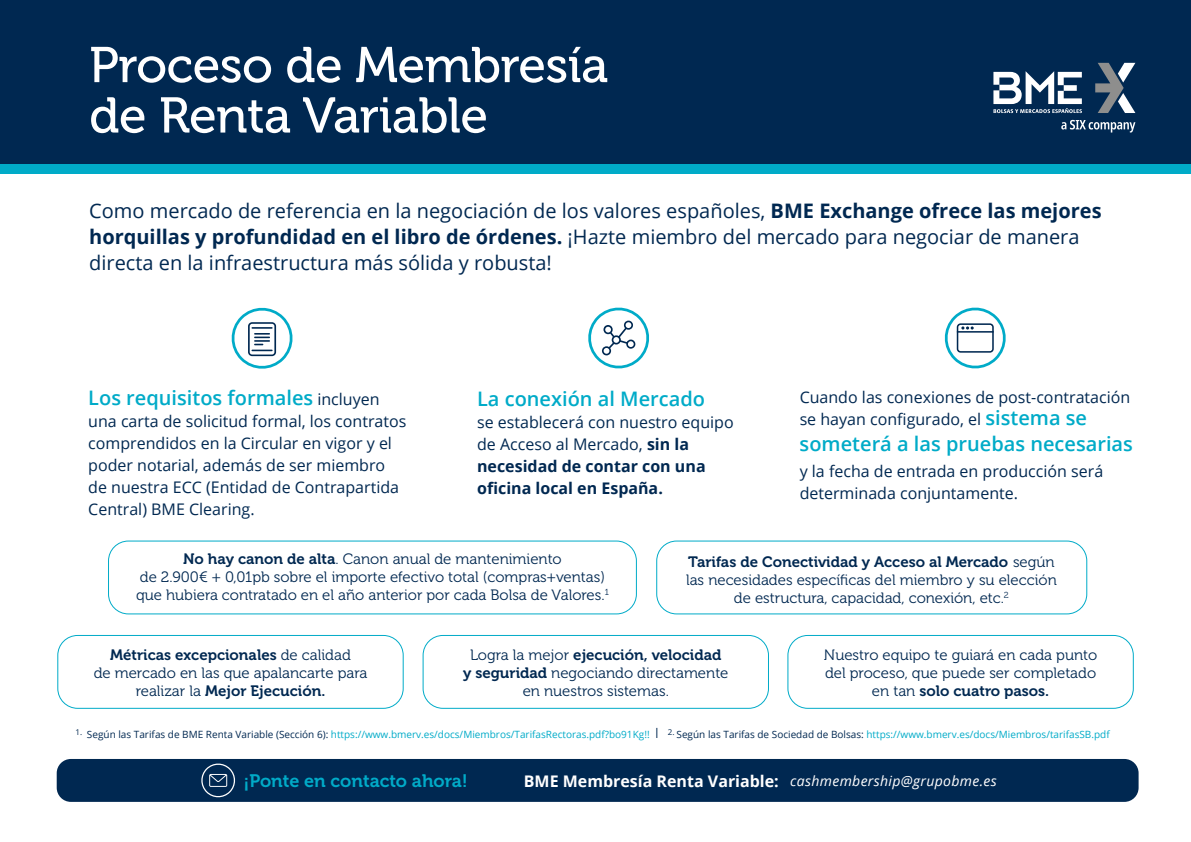
<style>
.page{position:relative;width:1191px;height:842px;background:#fff}
.page>*{position:absolute;margin:0;border:0;box-sizing:border-box;transform-origin:0 0}
.t1{font:50px "Museo 500";letter-spacing:-.01em;color:#fff}
.t2{font:20px/26px "Open Sans";color:#002851}
.t3{font:600 20px "Open Sans";color:#00abc8}
.t4{font:18px "Museo 700";color:#00abc8}
.t5{font:16px/22px "Open Sans";color:#002851}
.t6{font:700 16px/22px "Open Sans";color:#002851}
.t7{font:700 16px "Open Sans";color:#fff}
.t8{font:15px/18px "Museo 300";color:#002851;text-align:center}
.t9{font:15px "Museo 700";color:#002851}
.t10{font:10px "Open Sans";color:#00abc8}
.s1{font-weight:700}
.s2{font-weight:400;font-size:16px;color:#002851}
.s3{font-weight:400}
.s4{font-weight:600;font-size:20px;color:#00abc8}
.s5{font-family:"Museo 700"}
.s6{font-family:"Museo 300"}
.s7{color:#002851}
.s8{font-weight:300;font-size:19px;color:#002851}
.s9{font-weight:400;font-style:italic;font-size:14px}
</style>
<div class="page">
<div style="left:422px;top:635px;width:347px;height:74px;border:1px solid #00abc8;border-radius:20px"></div>
<div style="left:57px;top:635px;width:347px;height:74px;border:1px solid #00abc8;border-radius:20px"></div>
<div style="left:787px;top:635px;width:346px;height:74px;border:1px solid #00abc8;border-radius:20px"></div>
<div style="left:57px;top:759px;width:1081px;height:43px;background:#002851;border-radius:14px"></div>
<svg style="left:588px;top:307px;width:61px;height:62px"></svg>
<svg style="left:944px;top:307px;width:62px;height:62px"></svg>
<svg style="left:231px;top:307px;width:62px;height:62px"></svg>
<svg style="left:201px;top:763px;width:34px;height:35px"></svg>
<div style="left:0;top:0;width:1191px;height:169px;background:#002851"></div>
<svg style="left:1061px;top:120px;width:74px;height:13px"></svg>
<svg style="left:1095px;top:63px;width:40px;height:50px"></svg>
<svg style="left:993px;top:71px;width:89px;height:42px"></svg>
<div style="left:0;top:164px;width:1191px;height:10px;background:#00abc8"></div>
<div style="left:108px;top:540px;width:529px;height:74px;border:1px solid #00abc8;border-radius:20px"></div>
<div style="left:656px;top:540px;width:431px;height:74px;border:1px solid #00abc8;border-radius:20px"></div>
<h1 class="t1" style="left:89px;top:38px;width:520px">Proceso de Membresía</h1>
<h1 class="t1" style="left:89px;top:88px;width:400px">de Renta Variable</h1>
<p class="t2" style="left:89px;top:197px;width:1013px">Como mercado de referencia en la negociación de los valores españoles, <span class="s1">BME Exchange ofrece las mejores horquillas y profundidad en el libro de órdenes.</span> ¡Hazte miembro del mercado para negociar de manera directa en la infraestructura más sólida y robusta!</p>
<h2 class="t3" style="left:88px;top:384px;width:293px">Los requisitos formales <span class="s2">incluyen</span></h2>
<p class="t5" style="left:88px;top:410px;width:320px">una carta de solicitud formal, los contratos comprendidos en la Circular en vigor y el poder notarial, además de ser miembro de nuestra ECC (Entidad de Contrapartida Central) BME Clearing.</p>
<h2 class="t3" style="left:477px;top:385px;width:229px">La conexión al Mercado</h2>
<p class="t6" style="left:477px;top:411px;width:258px"><span class="s3">se establecerá con nuestro equipo de Acceso al Mercado,</span> sin la necesidad de contar con una oficina local en España.</p>
<p class="t5" style="left:799px;top:386px;width:332px">Cuando las conexiones de post-contratación se hayan configurado, el <span class="s4">sistema se</span></p>
<h2 class="t3" style="left:799px;top:430px;width:335px">someterá a las pruebas necesarias</h2>
<p class="t5" style="left:799px;top:460px;width:305px">y la fecha de entrada en producción será determinada conjuntamente.</p>
<p class="t8" style="left:136px;top:550px;width:474px"><span class="s5">No hay canon de alta</span>. Canon anual de mantenimiento<br>de 2.900€ + 0,01pb sobre el importe efectivo total (compras+ventas) que hubiera contratado en el año anterior por cada Bolsa de Valores.<sup>1</sup></p>
<p class="t9" style="left:688px;top:553px;width:368px">Tarifas de Conectividad y Acceso al Mercado <span class="s6">según</span></p>
<p class="t8" style="left:686px;top:571px;width:372px">las necesidades específicas del miembro y su elección de estructura, capacidad, conexión, etc.<sup>2</sup></p>
<p class="t9" style="left:110px;top:646px;width:242px">Métricas excepcionales <span class="s6">de calidad</span></p>
<p class="t8" style="left:94px;top:664px;width:275px">de mercado en las que apalancarte para</p>
<p class="t9" style="left:136px;top:682px;width:191px"><span class="s6">realizar la</span> Mejor Ejecución.</p>
<p class="t9" style="left:470px;top:646px;width:253px"><span class="s6">Logra la mejor</span> ejecución, velocidad</p>
<p class="t8" style="left:463px;top:664px;width:267px"><span class="s5">y seguridad</span> negociando directamente en nuestros sistemas.</p>
<p class="t8" style="left:824px;top:646px;width:275px;text-align:left">Nuestro equipo te guiará en cada punto del proceso, que puede ser completado</p>
<p class="t9" style="left:872px;top:682px;width:179px"><span class="s6">en tan</span> solo cuatro pasos.</p>
<p class="t10" style="left:76px;top:727px;width:1035px"><sup>1.</sup> <span class="s7">Según las Tarifas de BME Renta Variable (Sección 6):</span> https://www.bmerv.es/docs/Miembros/TarifasRectoras.pdf?bo91Kg!! <span class="s8">ı</span> <sup>2.</sup> <span class="s7">Según las Tarifas de Sociedad de Bolsas:</span> https://www.bmerv.es/docs/Miembros/tarifasSB.pdf</p>
<p class="t4" style="left:243px;top:771px;width:226px">¡Ponte en contacto ahora!</p>
<p class="t7" style="left:524px;top:770px;width:474px">BME Membresía Renta Variable: <span class="s9">cashmembership@grupobme.es</span></p>
</div>
